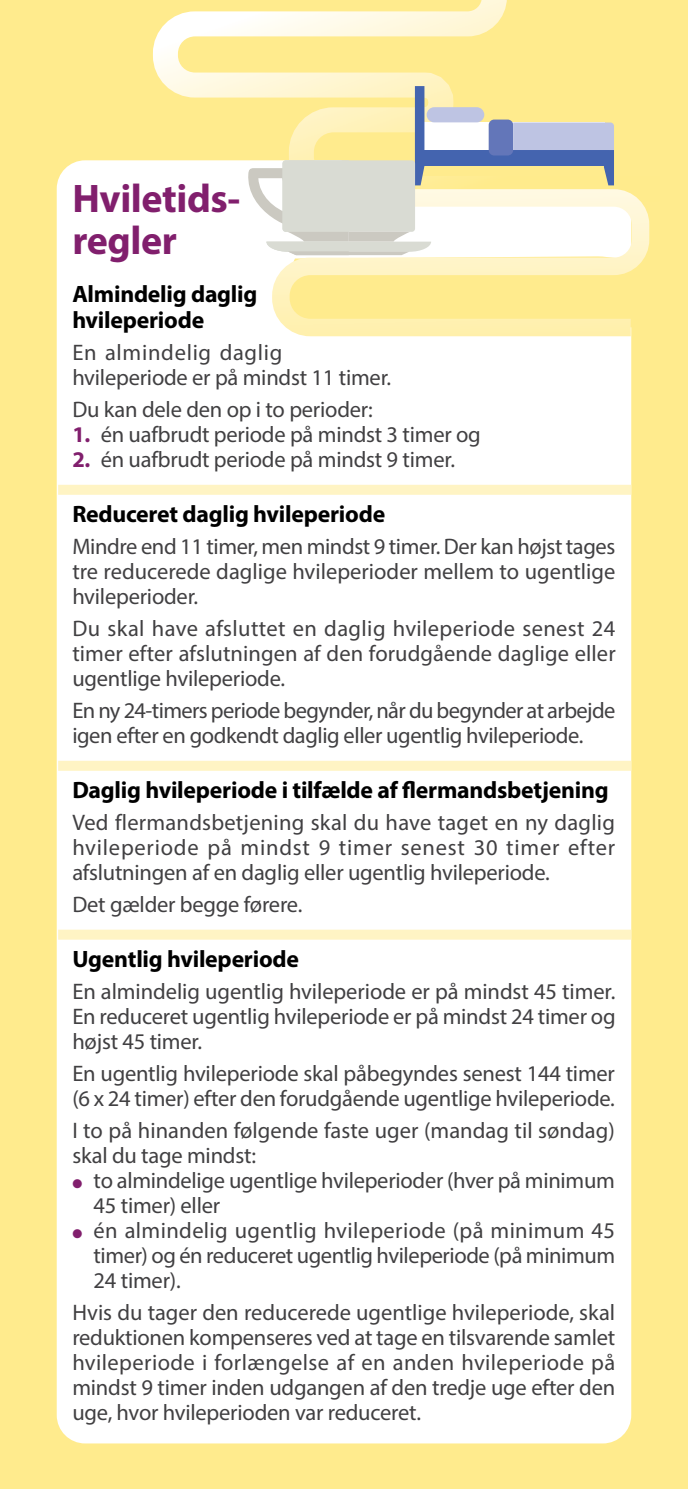
<style>
.page{position:relative;width:688px;height:1489px;background:#fff}
.page>*{position:absolute;margin:0;border:0;box-sizing:border-box;transform-origin:0 0}
.H1-TITLES_chapter{font:700 40px/42.5px "Myriad Pro";letter-spacing:-.01em;color:#811f6d}
.H2_Subtitles_with_li{font:700 23.75px "Myriad Pro";letter-spacing:-.01em;color:#000}
.H2-Subtitles_without{font:700 23.75px/26.2px "Myriad Pro";letter-spacing:-.01em;color:#000}
.TEXT{font:22.5px/25px "Myriad Pro";letter-spacing:-.01em;color:#414042;text-align:justify}
.s1{font-weight:700;color:#811f6d}
.s2{color:#811f6d}
</style>
<div class="page">
<div style="left:0;top:0;width:687px;height:1488px;background:#ffeb8d"></div>
<div style="left:57px;top:160px;width:574px;height:1283px;background:#fff;border-radius:28px"></div>
<svg style="left:140px;top:0;width:367px;height:161px"></svg>
<svg style="left:285px;top:327px;width:347px;height:18px"></svg>
<svg style="left:245px;top:86px;width:405px;height:241px"></svg>
<div style="left:58px;top:485px;width:573px;height:10px;background:#fff4c4"></div>
<div style="left:58px;top:760px;width:573px;height:10px;background:#fff4c4"></div>
<div style="left:58px;top:929px;width:573px;height:10px;background:#fff4c4"></div>
<h1 class="H1-TITLES_chapter" style="left:72px;top:175px;width:169px">Hviletids&shy;regler</h1>
<h2 class="H2-Subtitles_without" style="left:72px;top:280px;width:186px">Almindelig daglig hvileperiode</h2>
<p class="TEXT" style="left:72px;top:339px;width:320px">En almindelig daglig hvileperiode er på mindst 11 timer.</p>
<p class="TEXT" style="left:72px;top:397px;width:302px">Du kan dele den op i to perioder:</p>
<p class="TEXT" style="left:72px;top:422px;width:410px"><span class="s1">1.</span> én uafbrudt periode på mindst 3 timer og</p>
<p class="TEXT" style="left:72px;top:447px;width:384px"><span class="s1">2.</span> én uafbrudt periode på mindst 9 timer.</p>
<h2 class="H2_Subtitles_with_li" style="left:72px;top:498px;width:314px">Reduceret daglig hvileperiode</h2>
<p class="TEXT" style="left:72px;top:533px;width:544px">Mindre end 11 timer, men mindst 9 timer. Der kan højst tages tre reducerede daglige hvileperioder mellem to ugentlige hvileperioder.</p>
<p class="TEXT" style="left:72px;top:615px;width:544px">Du skal have afsluttet en daglig hvileperiode senest 24 timer efter afslutningen af den forudgående daglige eller ugentlige hvileperiode.</p>
<p class="TEXT" style="left:72px;top:697px;width:544px">En ny 24-timers periode begynder, når du begynder at arbejde igen efter en godkendt daglig eller ugentlig hvileperiode.</p>
<h2 class="H2_Subtitles_with_li" style="left:72px;top:774px;width:537px">Daglig hvileperiode i tilfælde af flermandsbetjening</h2>
<p class="TEXT" style="left:72px;top:809px;width:544px">Ved flermandsbetjening skal du have taget en ny daglig hvileperiode på mindst 9 timer senest 30 timer efter afslutningen af en daglig eller ugentlig hvileperiode.</p>
<p class="TEXT" style="left:72px;top:891px;width:231px">Det gælder begge førere.</p>
<h2 class="H2_Subtitles_with_li" style="left:72px;top:943px;width:228px">Ugentlig hvileperiode</h2>
<p class="TEXT" style="left:72px;top:978px;width:544px">En almindelig ugentlig hvileperiode er på mindst 45 timer.<br>En reduceret ugentlig hvileperiode er på mindst 24 timer og højst 45 timer.</p>
<p class="TEXT" style="left:72px;top:1060px;width:544px">En ugentlig hvileperiode skal påbegyndes senest 144 timer (6 x 24 timer) efter den forudgående ugentlige hvileperiode.</p>
<p class="TEXT" style="left:72px;top:1117px;width:544px">I to på hinanden følgende faste uger (mandag til søndag) skal du tage mindst:</p>
<p class="TEXT" style="left:94px;top:1167px;width:522px;text-indent:-21px"><span class="s2">●</span> to almindelige ugentlige hvileperioder (hver på minimum<br>45 timer) eller</p>
<p class="TEXT" style="left:94px;top:1217px;width:523px;text-indent:-21px"><span class="s2">●</span> én almindelig ugentlig hvileperiode (på minimum 45 timer) og én reduceret ugentlig hvileperiode (på minimum 24 timer).</p>
<p class="TEXT" style="left:72px;top:1299px;width:544px">Hvis du tager den reducerede ugentlige hvileperiode, skal reduktionen kompenseres ved at tage en tilsvarende samlet hvileperiode i forlængelse af en anden hvileperiode på mindst 9 timer inden udgangen af den tredje uge efter den uge, hvor hvileperioden var reduceret.</p>
</div>
